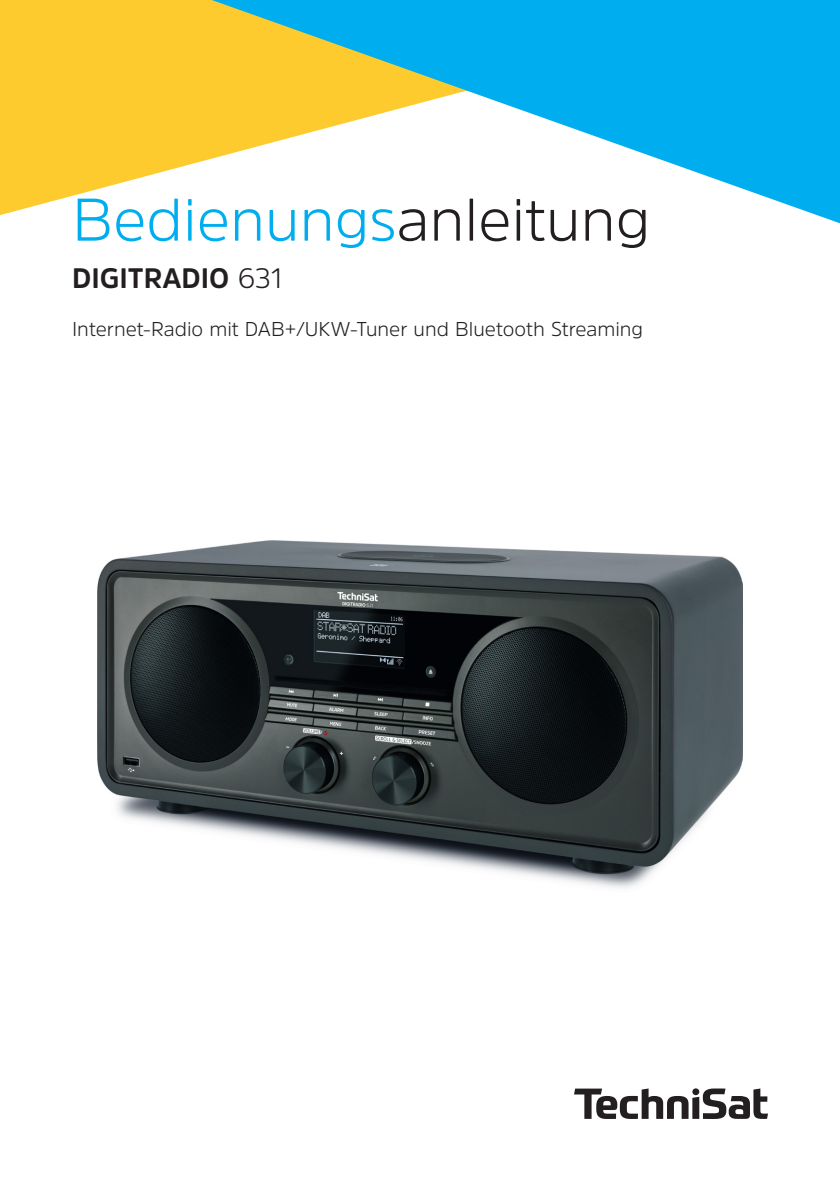
<style>
.page{position:relative;width:840px;height:1191px;background:#fff}
.page>*{position:absolute;margin:0;border:0;box-sizing:border-box;transform-origin:0 0}
.t1{font:300 60px "Amsi Pro";color:#00aeef}
.t2{font:700 28px "Amsi Pro";color:#231f20}
.t3{font:300 20px "Amsi Pro";color:#231f20}
.s1{color:#231f20}
.s2{font-weight:300}
</style>
<div class="page">
<svg style="left:574px;top:1088px;width:193px;height:31px"></svg>
<svg style="left:0;top:0;width:158px;height:215px;background:#fed043"></svg>
<svg style="left:158px;top:0;width:681px;height:223px"></svg>
<img style="left:97px;top:541px;width:645px;height:347px">
<p class="t1" style="left:72px;top:178px;width:579px">Bedienungs<span class="s1">anleitung</span></p>
<p class="t2" style="left:72px;top:258px;width:212px">DIGITRADIO <span class="s2">631</span></p>
<p class="t3" style="left:72px;top:315px;width:572px">Internet-Radio mit DAB+/UKW-Tuner und Bluetooth Streaming</p>
</div>
